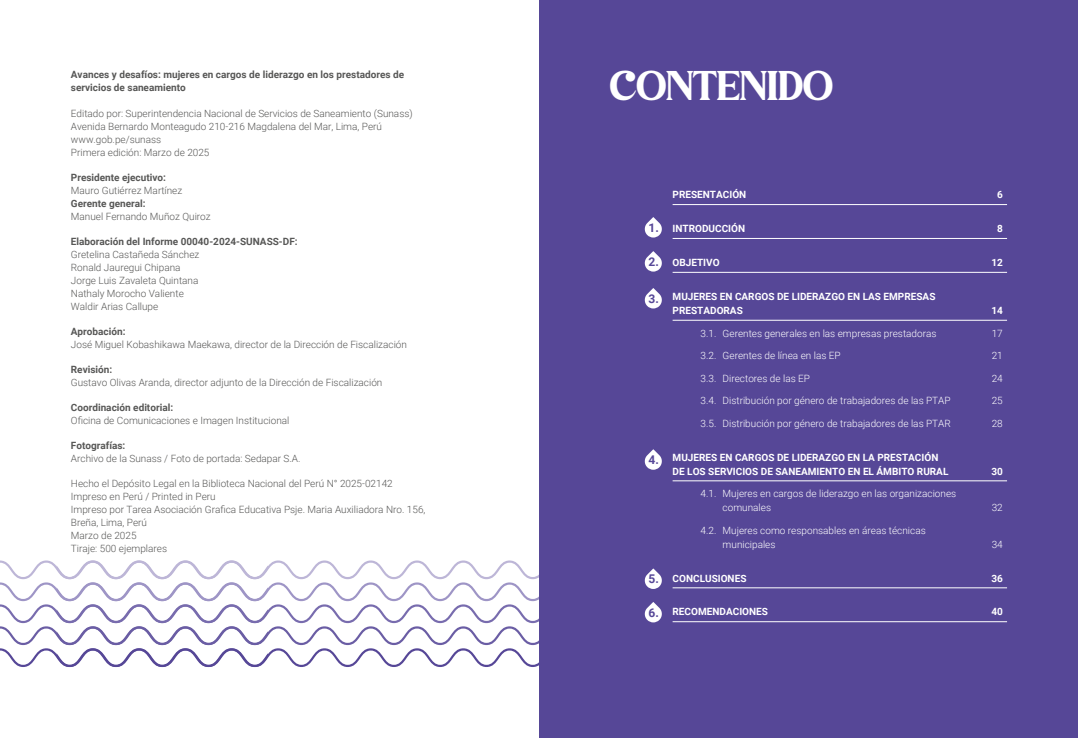
<style>
.page{position:relative;width:1078px;height:738px;background:#fff}
.page>*{position:absolute;margin:0;border:0;box-sizing:border-box;transform-origin:0 0}
.t1{font:40px "Avigea";color:#fff}
.t2{font:700 12px "Roboto";color:#564797}
.t3{font:300 10px/13px "Roboto";color:#575756}
.t4{font:300 10px/14px "Roboto";color:#fff}
.t5{font:700 10px/13px "Roboto";color:#575756}
.t6{font:700 10px/14px "Roboto";color:#fff}
</style>
<div class="page">
<svg style="left:0;top:560px;width:539px;height:106px"></svg>
<div style="left:539px;top:0;width:538px;height:737px;background:#564797"></div>
<svg style="left:644px;top:217px;width:17px;height:20px"></svg>
<hr style="left:672px;top:204px;width:334px;height:1px;background:#fff">
<hr style="left:672px;top:238px;width:334px;height:1px;background:#fff">
<hr style="left:672px;top:271px;width:334px;height:1px;background:#fff">
<hr style="left:672px;top:319px;width:334px;height:1px;background:#fff">
<hr style="left:672px;top:480px;width:334px;height:1px;background:#fff">
<hr style="left:672px;top:587px;width:334px;height:1px;background:#fff">
<hr style="left:672px;top:620px;width:334px;height:1px;background:#fff">
<svg style="left:644px;top:251px;width:17px;height:20px"></svg>
<svg style="left:644px;top:288px;width:17px;height:20px"></svg>
<svg style="left:644px;top:449px;width:17px;height:20px"></svg>
<svg style="left:644px;top:568px;width:17px;height:20px"></svg>
<svg style="left:644px;top:602px;width:17px;height:20px"></svg>
<p class="t5" style="left:71px;top:68px;width:334px">Avances y desafíos: mujeres en cargos de liderazgo en los prestadores de servicios de saneamiento</p>
<p class="t3" style="left:71px;top:106px;width:343px">Editado por: Superintendencia Nacional de Servicios de Saneamiento (Sunass)<br>Avenida Bernardo Monteagudo 210-216 Magdalena del Mar, Lima, Perú www.gob.pe/sunass<br>Primera edición: Marzo de 2025</p>
<p class="t5" style="left:71px;top:170px;width:96px">Presidente ejecutivo:</p>
<p class="t3" style="left:71px;top:183px;width:113px">Mauro Gutiérrez Martínez</p>
<p class="t5" style="left:71px;top:196px;width:76px">Gerente general:</p>
<p class="t3" style="left:71px;top:209px;width:141px">Manuel Fernando Muñoz Quiroz</p>
<p class="t5" style="left:71px;top:234px;width:228px">Elaboración del Informe 00040-2024-SUNASS-DF:</p>
<p class="t3" style="left:71px;top:247px;width:130px">Gretelina Castañeda Sánchez<br>Ronald Jauregui Chipana<br>Jorge Luis Zavaleta Quintana<br>Nathaly Morocho Valiente<br>Waldir Arias Callupe</p>
<p class="t5" style="left:71px;top:324px;width:56px">Aprobación:</p>
<p class="t3" style="left:71px;top:337px;width:337px">José Miguel Kobashikawa Maekawa, director de la Dirección de Fiscalización</p>
<p class="t5" style="left:71px;top:362px;width:43px">Revisión:</p>
<p class="t3" style="left:71px;top:375px;width:313px">Gustavo Olivas Aranda, director adjunto de la Dirección de Fiscalización</p>
<p class="t5" style="left:71px;top:400px;width:104px">Coordinación editorial:</p>
<p class="t3" style="left:71px;top:413px;width:220px">Oficina de Comunicaciones e Imagen Institucional</p>
<p class="t5" style="left:71px;top:438px;width:56px">Fotografías:</p>
<p class="t3" style="left:71px;top:451px;width:231px">Archivo de la Sunass / Foto de portada: Sedapar S.A.</p>
<p class="t3" style="left:71px;top:476px;width:356px">Hecho el Depósito Legal en la Biblioteca Nacional del Perú N° 2025-02142<br>Impreso en Perú / Printed in Peru<br>Impreso por Tarea Asociación Grafica Educativa Psje. Maria Auxiliadora Nro. 156, Breña, Lima, Perú<br>Marzo de 2025<br>Tiraje: 500 ejemplares</p>
<h1 class="t1" style="left:609px;top:62px;width:225px">CONTENIDO</h1>
<p class="t2" style="left:648px;top:219px;width:12px">1.</p>
<p class="t2" style="left:648px;top:253px;width:12px">2.</p>
<p class="t2" style="left:648px;top:290px;width:12px">3.</p>
<p class="t2" style="left:648px;top:451px;width:12px">4.</p>
<p class="t2" style="left:648px;top:570px;width:12px">5.</p>
<p class="t2" style="left:648px;top:603px;width:12px">6.</p>
<p class="t6" style="left:672px;top:187px;width:75px">PRESENTACIÓN</p>
<p class="t6" style="left:996px;top:187px;width:7px">6</p>
<p class="t6" style="left:672px;top:221px;width:74px">INTRODUCCIÓN</p>
<p class="t6" style="left:996px;top:221px;width:7px">8</p>
<p class="t6" style="left:672px;top:255px;width:49px">OBJETIVO</p>
<p class="t6" style="left:991px;top:255px;width:13px">12</p>
<p class="t6" style="left:672px;top:289px;width:264px">MUJERES EN CARGOS DE LIDERAZGO EN LAS EMPRESAS<br>PRESTADORAS</p>
<p class="t6" style="left:991px;top:303px;width:13px">14</p>
<p class="t4" style="left:700px;top:325px;width:237px">3.1. Gerentes generales en las empresas prestadoras</p>
<p class="t4" style="left:991px;top:325px;width:13px">17</p>
<p class="t4" style="left:700px;top:348px;width:142px">3.2. Gerentes de línea en las EP</p>
<p class="t4" style="left:991px;top:348px;width:13px">21</p>
<p class="t4" style="left:700px;top:370px;width:111px">3.3. Directores de las EP</p>
<p class="t4" style="left:991px;top:370px;width:13px">24</p>
<p class="t4" style="left:700px;top:393px;width:251px">3.4. Distribución por género de trabajadores de las PTAP</p>
<p class="t4" style="left:991px;top:393px;width:13px">25</p>
<p class="t4" style="left:700px;top:415px;width:252px">3.5. Distribución por género de trabajadores de las PTAR</p>
<p class="t4" style="left:991px;top:415px;width:13px">28</p>
<p class="t6" style="left:672px;top:449px;width:277px">MUJERES EN CARGOS DE LIDERAZGO EN LA PRESTACIÓN<br>DE LOS SERVICIOS DE SANEAMIENTO EN EL ÁMBITO RURAL</p>
<p class="t6" style="left:991px;top:463px;width:13px">30</p>
<p class="t4" style="left:722px;top:486px;width:235px;text-indent:-22px">4.1. Mujeres en cargos de liderazgo en las organizaciones comunales</p>
<p class="t4" style="left:722px;top:522px;width:204px;text-indent:-22px">4.2. Mujeres como responsables en áreas técnicas municipales</p>
<p class="t4" style="left:991px;top:500px;width:13px">32</p>
<p class="t4" style="left:991px;top:536px;width:13px">34</p>
<p class="t6" style="left:672px;top:570px;width:75px">CONCLUSIONES</p>
<p class="t6" style="left:991px;top:570px;width:13px">36</p>
<p class="t6" style="left:672px;top:604px;width:97px">RECOMENDACIONES</p>
<p class="t6" style="left:991px;top:604px;width:13px">40</p>
</div>
